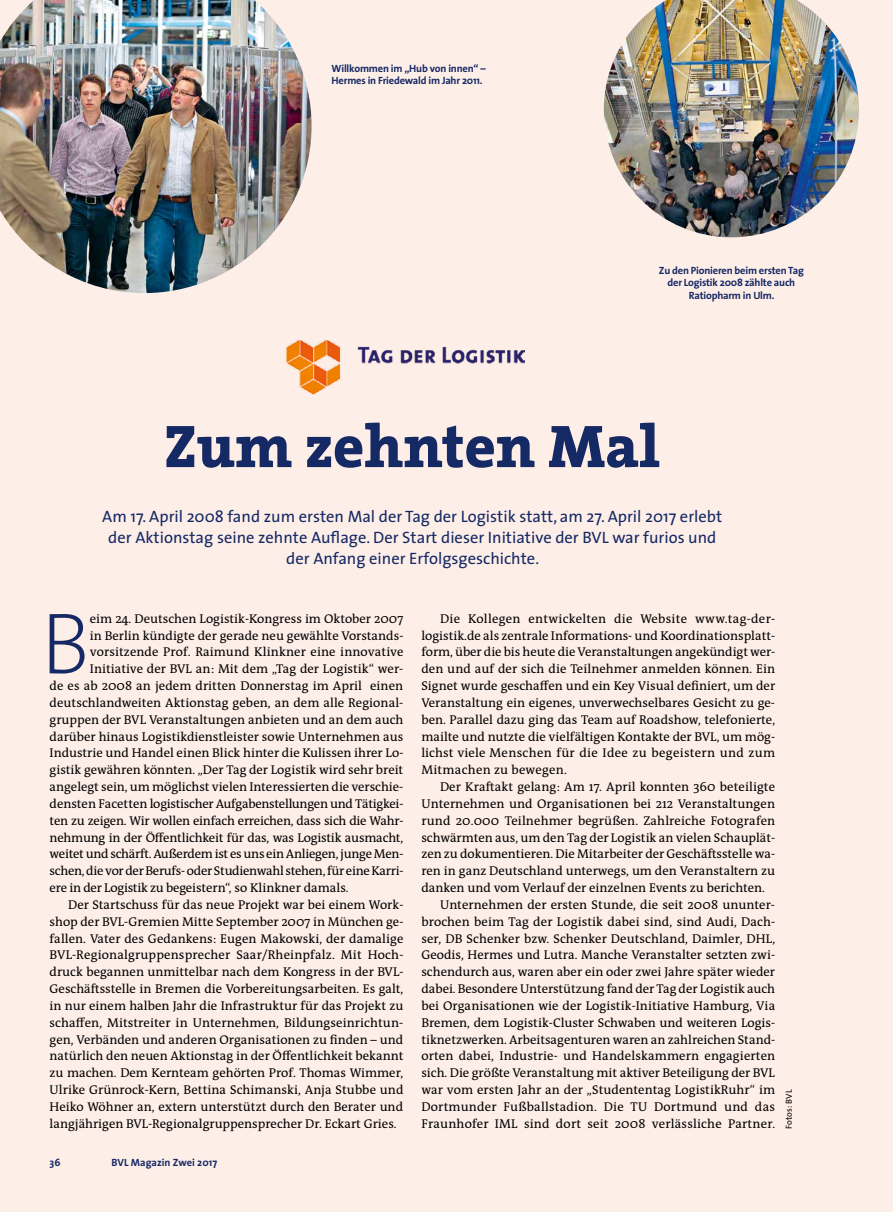
<style>
.page{position:relative;width:893px;height:1212px;background:#feeee8}
.page>*{position:absolute;margin:0;border:0;box-sizing:border-box;transform-origin:0 0}
.t1{font:200 87.6px "The Sans";color:#152964}
.t2{font:800 60.75px "The Serif";letter-spacing:-.005em;color:#152964}
.t3{font:16.5px/21px "The Sans";color:#152964;text-align:center}
.t4{font:12.75px/16.8px "The Antiqua B W5 Reg";color:#000;text-align:justify}
.t5{font:12.75px "The Antiqua B W5 Reg";letter-spacing:-.02em;color:#000}
.t6{font:12.75px "The Antiqua B W5 Reg";letter-spacing:-.025em;color:#000}
.t7{font:700 10.5px/12.6px "The Sans";letter-spacing:-.02em;color:#152964}
.t8{font:700 10.5px "The Sans";color:#152964}
.t9{font:8.7px "The Sans";letter-spacing:.02em;color:#000}
</style>
<div class="page">
<img style="left:286px;top:339px;width:239px;height:56px">
<img style="left:0;top:0;width:312px;height:293px">
<img style="left:604px;top:0;width:255px;height:237px">
<p class="t7" style="left:332px;top:61px;width:156px">Willkommen im „Hub von innen“ –<br>Hermes in Friedewald im Jahr 2011.</p>
<p class="t7" style="left:659px;top:263px;width:146px;text-align:center">Zu den Pionieren beim ersten Tag der Logistik 2008 zählte auch<br>Ratiopharm in Ulm.</p>
<h2 class="t2" style="left:164px;top:395px;width:498px">Zum zehnten Mal</h2>
<p class="t3" style="left:102px;top:505px;width:621px">Am 17. April 2008 fand zum ersten Mal der Tag der Logistik statt, am 27. April 2017 erlebt der Aktionstag seine zehnte Auflage. Der Start dieser Initiative der BVL war furios und der Anfang einer Erfolgsgeschichte.</p>
<h1 class="t1" style="left:41px;top:596px;width:51px">B</h1>
<p class="t4" style="left:90px;top:611px;width:315px">eim 24. Deutschen Logistik-Kongress im Oktober 2007</p>
<p class="t4" style="left:90px;top:627px;width:315px">in Berlin kündigte der gerade neu gewählte Vorstands-</p>
<p class="t4" style="left:90px;top:644px;width:315px">vorsitzende Prof. Raimund Klinkner eine innovative</p>
<p class="t4" style="left:90px;top:661px;width:315px">Initiative der BVL an: Mit dem „Tag der Logistik“ wer-</p>
<p class="t4" style="left:50px;top:678px;width:355px">de es ab 2008 an jedem dritten Donnerstag im April einen</p>
<p class="t4" style="left:50px;top:695px;width:355px">deutschlandweiten Aktionstag geben, an dem alle Regional-</p>
<p class="t4" style="left:50px;top:712px;width:355px">gruppen der BVL Veranstaltungen anbieten und an dem auch</p>
<p class="t4" style="left:50px;top:728px;width:355px">darüber hinaus Logistikdienstleister sowie Unternehmen aus</p>
<p class="t4" style="left:50px;top:745px;width:355px">Industrie und Handel einen Blick hinter die Kulissen ihrer Lo-</p>
<p class="t4" style="left:50px;top:762px;width:355px">gistik gewähren könnten. „Der Tag der Logistik wird sehr breit</p>
<p class="t4" style="left:50px;top:779px;width:355px">angelegt sein, um möglichst vielen Interessierten die verschie-</p>
<p class="t5" style="left:50px;top:795px;width:355px">densten Facetten logistischer Aufgabenstellungen und Tätigkei-</p>
<p class="t5" style="left:50px;top:811px;width:355px">ten zu zeigen. Wir wollen einfach erreichen, dass sich die Wahr-</p>
<p class="t4" style="left:50px;top:829px;width:355px">nehmung in der Öffentlichkeit für das, was Logistik ausmacht,</p>
<p class="t5" style="left:50px;top:845px;width:355px">weitet und schärft. Außerdem ist es uns ein Anliegen, junge Men-</p>
<p class="t6" style="left:50px;top:862px;width:355px">schen, die vor der Berufs- oder Studienwahl stehen, für eine Karri-</p>
<p class="t4" style="left:50px;top:880px;width:301px">ere in der Logistik zu begeistern“, so Klinkner damals.</p>
<p class="t4" style="left:68px;top:897px;width:337px">Der Startschuss für das neue Projekt war bei einem Work-</p>
<p class="t4" style="left:50px;top:914px;width:355px">shop der BVL-Gremien Mitte September 2007 in München ge-</p>
<p class="t4" style="left:50px;top:930px;width:355px">fallen. Vater des Gedankens: Eugen Makowski, der damalige</p>
<p class="t4" style="left:50px;top:947px;width:355px">BVL-Regionalgruppensprecher Saar/Rheinpfalz. Mit Hoch-</p>
<p class="t4" style="left:50px;top:964px;width:355px">druck begannen unmittelbar nach dem Kongress in der BVL-</p>
<p class="t4" style="left:50px;top:981px;width:355px">Geschäftsstelle in Bremen die Vorbereitungsarbeiten. Es galt,</p>
<p class="t4" style="left:50px;top:998px;width:355px">in nur einem halben Jahr die Infrastruktur für das Projekt zu</p>
<p class="t4" style="left:50px;top:1015px;width:355px">schaffen, Mitstreiter in Unternehmen, Bildungseinrichtun-</p>
<p class="t4" style="left:50px;top:1031px;width:355px">gen, Verbänden und anderen Organisationen zu finden – und</p>
<p class="t4" style="left:50px;top:1048px;width:355px">natürlich den neuen Aktionstag in der Öffentlichkeit bekannt</p>
<p class="t4" style="left:50px;top:1065px;width:355px">zu machen. Dem Kernteam gehörten Prof. Thomas Wimmer,</p>
<p class="t4" style="left:50px;top:1082px;width:355px">Ulrike Grünrock-Kern, Bettina Schimanski, Anja Stubbe und</p>
<p class="t4" style="left:50px;top:1099px;width:355px">Heiko Wöhner an, extern unterstützt durch den Berater und</p>
<p class="t4" style="left:50px;top:1116px;width:349px">langjährigen BVL-Regionalgruppensprecher Dr. Eckart Gries.</p>
<p class="t7" style="left:50px;top:1155px;width:12px">36</p>
<p class="t8" style="left:112px;top:1153px;width:107px">BVL Magazin Zwei 2017</p>
<p class="t4" style="left:421px;top:611px;width:355px;text-indent:19px">Die Kollegen entwickelten die Website www.tag-der&shy;logistik.de als zentrale Informations- und Koordinationsplatt&shy;form, über die bis heute die Veranstaltungen angekündigt wer&shy;den und auf der sich die Teilnehmer anmelden können. Ein Signet wurde geschaffen und ein Key Visual definiert, um der Veranstaltung ein eigenes, unverwechselbares Gesicht zu ge&shy;ben. Parallel dazu ging das Team auf Roadshow, telefonierte, mailte und nutzte die vielfältigen Kontakte der BVL, um mög&shy;lichst viele Menschen für die Idee zu begeistern und zum Mitmachen zu bewegen.</p>
<p class="t4" style="left:440px;top:779px;width:337px">Der Kraftakt gelang: Am 17. April konnten 360 beteiligte</p>
<p class="t4" style="left:421px;top:796px;width:355px">Unternehmen und Organisationen bei 212 Veranstaltungen</p>
<p class="t4" style="left:421px;top:813px;width:355px">rund 20.000 Teilnehmer begrüßen. Zahlreiche Fotografen</p>
<p class="t4" style="left:421px;top:829px;width:355px">schwärmten aus, um den Tag der Logistik an vielen Schauplät-</p>
<p class="t4" style="left:421px;top:846px;width:355px">zen zu dokumentieren. Die Mitarbeiter der Geschäftsstelle wa-</p>
<p class="t4" style="left:421px;top:863px;width:355px">ren in ganz Deutschland unterwegs, um den Veranstaltern zu</p>
<p class="t4" style="left:421px;top:880px;width:345px">danken und vom Verlauf der einzelnen Events zu berichten.</p>
<p class="t4" style="left:440px;top:897px;width:336px">Unternehmen der ersten Stunde, die seit 2008 ununter-</p>
<p class="t4" style="left:421px;top:914px;width:355px">brochen beim Tag der Logistik dabei sind, sind Audi, Dach-</p>
<p class="t4" style="left:421px;top:930px;width:355px">ser, DB Schenker bzw. Schenker Deutschland, Daimler, DHL,</p>
<p class="t4" style="left:421px;top:947px;width:355px">Geodis, Hermes und Lutra. Manche Veranstalter setzten zwi-</p>
<p class="t4" style="left:421px;top:964px;width:355px">schendurch aus, waren aber ein oder zwei Jahre später wieder</p>
<p class="t4" style="left:421px;top:981px;width:355px">dabei. Besondere Unterstützung fand der Tag der Logistik auch</p>
<p class="t4" style="left:421px;top:998px;width:355px">bei Organisationen wie der Logistik-Initiative Hamburg, Via</p>
<p class="t4" style="left:421px;top:1015px;width:355px">Bremen, dem Logistik-Cluster Schwaben und weiteren Logis-</p>
<p class="t4" style="left:421px;top:1031px;width:355px">tiknetzwerken. Arbeitsagenturen waren an zahlreichen Stand-</p>
<p class="t4" style="left:421px;top:1048px;width:355px">orten dabei, Industrie- und Handelskammern engagierten</p>
<p class="t4" style="left:421px;top:1065px;width:355px">sich. Die größte Veranstaltung mit aktiver Beteiligung der BVL</p>
<p class="t4" style="left:421px;top:1082px;width:355px">war vom ersten Jahr an der „Studententag LogistikRuhr“ im</p>
<p class="t4" style="left:421px;top:1099px;width:355px">Dortmunder Fußballstadion. Die TU Dortmund und das</p>
<p class="t4" style="left:421px;top:1116px;width:355px">Fraunhofer IML sind dort seit 2008 verlässliche Partner.</p>
<p class="t9" style="left:781px;top:1129px;width:41px;rotate:-90deg">Fotos: BVL</p>
</div>
